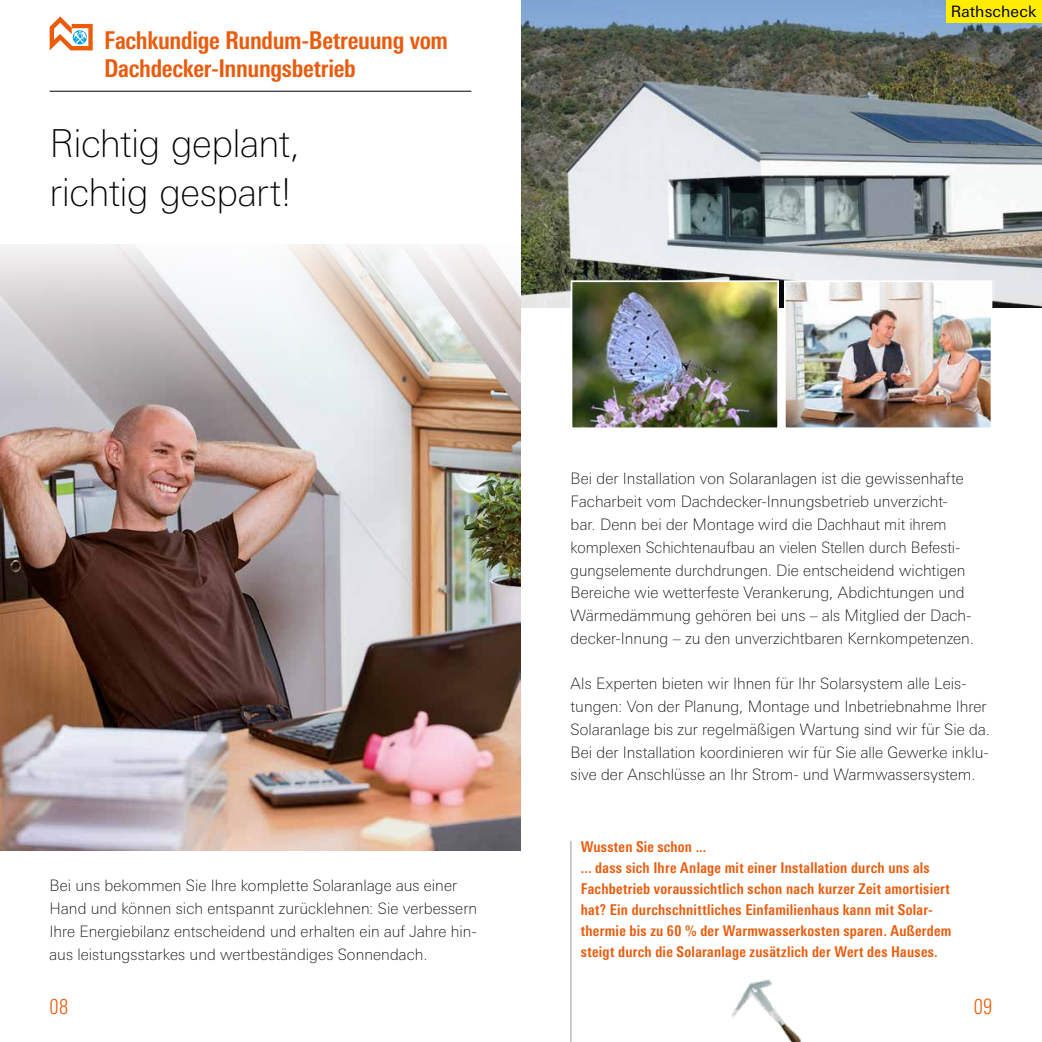
<style>
.page{position:relative;width:1042px;height:1042px;background:#fff}
.page>*{position:absolute;margin:0;border:0;box-sizing:border-box;transform-origin:0 0}
.t1{font:100 38.5px/49px "Linotype Univers Basic";letter-spacing:-.015em;color:#000}
.t2{font:700 condensed 24.5px/28px "Linotype Univers";letter-spacing:-.015em;color:#ea5b0b}
.t3{font:300 condensed 21px "Linotype Univers";color:#ea5b0b}
.t4{font:100 15.75px/22.8px "Linotype Univers Basic";letter-spacing:.005em;color:#000}
.t5{font:15.75px "Linotype Univers Basic";letter-spacing:.005em;color:#000}
.t6{font:700 condensed 14.88px/21px "Linotype Univers";letter-spacing:.015em;color:#ea5b0b}
</style>
<div class="page">
<img style="left:521px;top:0;width:521px;height:308px">
<img style="left:573px;top:283px;width:203px;height:143px">
<div style="left:570px;top:280px;width:209px;height:149px;border:2px solid #fff"></div>
<img style="left:787px;top:283px;width:202px;height:143px">
<div style="left:784px;top:280px;width:208px;height:149px;border:2px solid #fff"></div>
<img style="left:0;top:245px;width:521px;height:606px">
<hr style="left:570px;top:841px;width:1px;height:201px;background:#9c978f">
<img style="left:731px;top:979px;width:71px;height:63px">
<svg style="left:50px;top:17px;width:43px;height:33px"></svg>
<hr style="left:50px;top:91px;width:421px;height:1px;background:#000">
<div style="left:946px;top:0;width:95px;height:22px;background:#ffed00"></div>
<h2 class="t2" style="left:104px;top:26px;width:345px">Fachkundige Rundum-Betreuung vom<br>Dachdecker-Innungsbetrieb</h2>
<h1 class="t1" style="left:50px;top:119px;width:252px">Richtig geplant, richtig gespart!</h1>
<p class="t5" style="left:951px;top:3px;width:87px">Rathscheck</p>
<p class="t4" style="left:50px;top:874px;width:429px">Bei uns bekommen Sie Ihre komplette Solaranlage aus einer Hand und können sich entspannt zurücklehnen: Sie verbessern Ihre Energiebilanz entscheidend und erhalten ein auf Jahre hin&shy;aus leistungsstarkes und wertbeständiges Sonnendach.</p>
<p class="t4" style="left:570px;top:467px;width:405px">Bei der Installation von Solaranlagen ist die gewissenhafte Facharbeit vom Dachdecker-Innungsbetrieb unverzicht&shy;bar. Denn bei der Montage wird die Dachhaut mit ihrem komplexen Schichtenaufbau an vielen Stellen durch Befesti&shy;gungselemente durchdrungen. Die entscheidend wichtigen Bereiche wie wetterfeste Verankerung, Abdichtungen und Wärmedämmung gehören bei uns – als Mitglied der Dach&shy;decker-Innung – zu den unverzichtbaren Kernkompetenzen.</p>
<p class="t4" style="left:570px;top:672px;width:421px">Als Experten bieten wir Ihnen für Ihr Solarsystem alle Leis&shy;tungen: Von der Planung, Montage und Inbetriebnahme Ihrer Solaranlage bis zur regelmäßigen Wartung sind wir für Sie da.<br>Bei der Installation koordinieren wir für Sie alle Gewerke inklu&shy;sive der Anschlüsse an Ihr Strom- und Warmwassersystem.</p>
<p class="t6" style="left:581px;top:836px;width:372px">Wussten Sie schon ...<br>... dass sich Ihre Anlage mit einer Installation durch uns als Fachbetrieb voraussichtlich schon nach kurzer Zeit amortisiert hat? Ein durchschnittliches Einfamilienhaus kann mit Solar&shy;thermie bis zu 60 % der Warmwasserkosten sparen. Außerdem steigt durch die Solaranlage zusätzlich der Wert des Hauses.</p>
<h3 class="t3" style="left:50px;top:994px;width:20px">08</h3>
<h3 class="t3" style="left:973px;top:994px;width:20px">09</h3>
</div>
